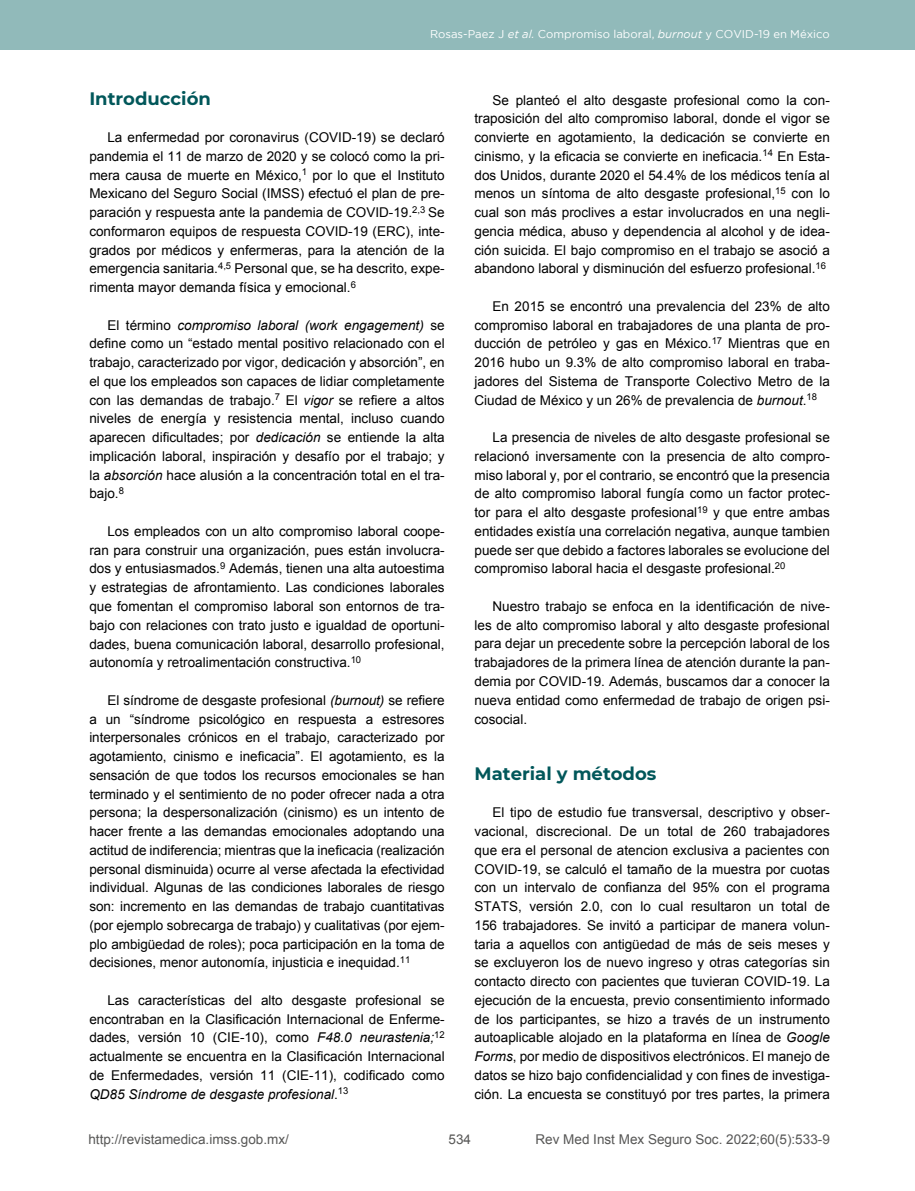
<style>
.page{position:relative;width:915px;height:1191px;background:#fff}
.page>*{position:absolute;margin:0;border:0;box-sizing:border-box;transform-origin:0 0}
.t1{font:700 18px "Montserrat";color:#01575a}
.t2{font:13.5px/18.8px "Arial";color:#000;text-align:justify}
.t3{font:13.5px "Arial";color:#575756}
.t4{font:11.25px "Gotham";color:#fff}
.s1{font-style:italic}
</style>
<div class="page">
<div style="left:0;top:0;width:914px;height:50px;background:#91baba"></div>
<p class="t4" style="left:430px;top:28px;width:401px">Rosas-Paez J <span class="s1">et al.</span> Compromiso laboral, <span class="s1">burnout</span> y COVID-19 en México</p>
<h1 class="t1" style="left:89px;top:85px;width:123px">Introducción</h1>
<p class="t2" style="left:89px;top:128px;width:357px;text-indent:18px">La enfermedad por coronavirus (COVID-19) se declaró pandemia el 11 de marzo de 2020 y se colocó como la pri&shy;mera causa de muerte en México,<sup>1</sup> por lo que el Instituto Mexicano del Seguro Social (IMSS) efectuó el plan de pre&shy;paración y respuesta ante la pandemia de COVID-19.<sup>2,3</sup> Se conformaron equipos de respuesta COVID-19 (ERC), inte&shy;grados por médicos y enfermeras, para la atención de la emergencia sanitaria.<sup>4,5</sup> Personal que, se ha descrito, expe&shy;rimenta mayor demanda física y emocional.<sup>6</sup></p>
<p class="t2" style="left:89px;top:316px;width:357px;text-indent:18px">El término <span class="s1">compromiso laboral (work engagement)</span> se define como un “estado mental positivo relacionado con el trabajo, caracterizado por vigor, dedicación y absorción”, en el que los empleados son capaces de lidiar completamente con las demandas de trabajo.<sup>7</sup> El <span class="s1">vigor</span> se refiere a altos niveles de energía y resistencia mental, incluso cuando aparecen dificultades; por <span class="s1">dedicación</span> se entiende la alta implicación laboral, inspiración y desafío por el trabajo; y la <span class="s1">absorción</span> hace alusión a la concentración total en el tra&shy;bajo.<sup>8</sup></p>
<p class="t2" style="left:89px;top:522px;width:357px;text-indent:18px">Los empleados con un alto compromiso laboral coope&shy;ran para construir una organización, pues están involucra&shy;dos y entusiasmados.<sup>9</sup> Además, tienen una alta autoestima y estrategias de afrontamiento. Las condiciones laborales que fomentan el compromiso laboral son entornos de tra&shy;bajo con relaciones con trato justo e igualdad de oportuni&shy;dades, buena comunicación laboral, desarrollo profesional, autonomía y retroalimentación constructiva.<sup>10</sup></p>
<p class="t2" style="left:89px;top:691px;width:357px;text-indent:18px">El síndrome de desgaste profesional <span class="s1">(burnout)</span> se refiere a un “síndrome psicológico en respuesta a estresores interpersonales crónicos en el trabajo, caracterizado por agotamiento, cinismo e ineficacia”. El agotamiento, es la sensación de que todos los recursos emocionales se han terminado y el sentimiento de no poder ofrecer nada a otra persona; la despersonalización (cinismo) es un intento de hacer frente a las demandas emocionales adoptando una actitud de indiferencia; mientras que la ineficacia (realización personal disminuida) ocurre al verse afectada la efectividad individual. Algunas de las condiciones laborales de riesgo son: incremento en las demandas de trabajo cuantitativas (por ejemplo sobrecarga de trabajo) y cualitativas (por ejem&shy;plo ambigüedad de roles); poca participación en la toma de decisiones, menor autonomía, injusticia e inequidad.<sup>11</sup></p>
<p class="t2" style="left:89px;top:991px;width:357px;text-indent:18px">Las características del alto desgaste profesional se encontraban en la Clasificación Internacional de Enferme&shy;dades, versión 10 (CIE-10), como <span class="s1">F48.0 neurastenia;</span><sup>12 </sup>actualmente se encuentra en la Clasificación Internacional de Enfermedades, versión 11 (CIE-11), codificado como <span class="s1">QD85 Síndrome de desgaste profesional</span>.<sup>13</sup></p>
<p class="t2" style="left:474px;top:91px;width:357px;text-indent:18px">Se planteó el alto desgaste profesional como la con&shy;traposición del alto compromiso laboral, donde el vigor se convierte en agotamiento, la dedicación se convierte en cinismo, y la eficacia se convierte en ineficacia.<sup>14</sup> En Esta&shy;dos Unidos, durante 2020 el 54.4% de los médicos tenía al menos un síntoma de alto desgaste profesional,<sup>15</sup> con lo cual son más proclives a estar involucrados en una negli&shy;gencia médica, abuso y dependencia al alcohol y de idea&shy;ción suicida. El bajo compromiso en el trabajo se asoció a abandono laboral y disminución del esfuerzo profesional.<sup>16</sup></p>
<p class="t2" style="left:474px;top:297px;width:357px;text-indent:18px">En 2015 se encontró una prevalencia del 23% de alto compromiso laboral en trabajadores de una planta de pro&shy;ducción de petróleo y gas en México.<sup>17</sup> Mientras que en 2016 hubo un 9.3% de alto compromiso laboral en traba&shy;jadores del Sistema de Transporte Colectivo Metro de la Ciudad de México y un 26% de prevalencia de <span class="s1">burnout</span>.<sup>18</sup></p>
<p class="t2" style="left:474px;top:428px;width:357px;text-indent:18px">La presencia de niveles de alto desgaste profesional se relacionó inversamente con la presencia de alto compro&shy;miso laboral y, por el contrario, se encontró que la presencia de alto compromiso laboral fungía como un factor protec&shy;tor para el alto desgaste profesional<sup>19</sup> y que entre ambas entidades existía una correlación negativa, aunque tambien puede ser que debido a factores laborales se evolucione del compromiso laboral hacia el desgaste profesional.<sup>20</sup></p>
<p class="t2" style="left:474px;top:597px;width:357px;text-indent:18px">Nuestro trabajo se enfoca en la identificación de nive&shy;les de alto compromiso laboral y alto desgaste profesional para dejar un precedente sobre la percepción laboral de los trabajadores de la primera línea de atención durante la pan&shy;demia por COVID-19. Además, buscamos dar a conocer la nueva entidad como enfermedad de trabajo de origen psi&shy;cosocial.</p>
<h1 class="t1" style="left:474px;top:760px;width:183px">Material y métodos</h1>
<p class="t2" style="left:474px;top:803px;width:357px;text-indent:18px">El tipo de estudio fue transversal, descriptivo y obser&shy;vacional, discrecional. De un total de 260 trabajadores que era el personal de atencion exclusiva a pacientes con COVID-19, se calculó el tamaño de la muestra por cuotas con un intervalo de confianza del 95% con el programa STATS, versión 2.0, con lo cual resultaron un total de 156 trabajadores. Se invitó a participar de manera volun&shy;taria a aquellos con antigüedad de más de seis meses y se excluyeron los de nuevo ingreso y otras categorías sin contacto directo con pacientes que tuvieran COVID-19. La ejecución de la encuesta, previo consentimiento informado de los participantes, se hizo a través de un instrumento autoaplicable alojado en la plataforma en línea de <span class="s1">Google Forms</span>, por medio de dispositivos electrónicos. El manejo de datos se hizo bajo confidencialidad y con fines de investiga&shy;ción. La encuesta se constituyó por tres partes, la primera</p>
<p class="t3" style="left:88px;top:1130px;width:202px">http://revistamedica.imss.gob.mx/</p>
<p class="t3" style="left:535px;top:1130px;width:296px">Rev Med Inst Mex Seguro Soc. 2022;60(5):533-9</p>
<p class="t3" style="left:448px;top:1130px;width:24px">534</p>
</div>
